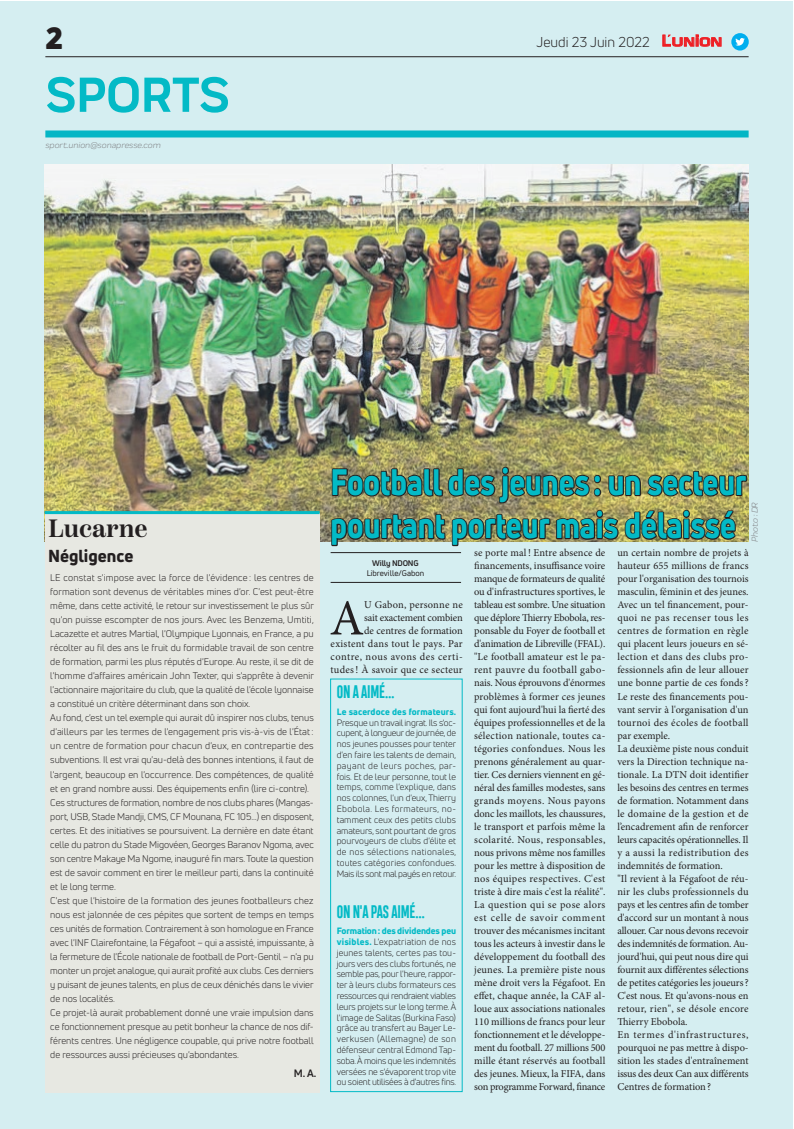
<style>
.page{position:relative;width:794px;height:1129px;background:#fff}
.page>*{position:absolute;margin:0;border:0;box-sizing:border-box;transform-origin:0 0}
.t1{font:700 51px "Praktika";color:#03bac6}
.t2{font:50.5px "Minion Pro";color:#231f20}
.t3{font:800 36px/43.2px "Uni Neue";color:#03bac6;scale:.83 1}
.t4{font:900 30px "Uni Neue";color:#231f20}
.t5{font:600 25px "Scotch Deck";color:#231f20}
.t6{font:700 17px "Heading Compressed Pro";letter-spacing:-.01em;color:#03bac6}
.t7{font:800 17px "Uni Neue";color:#231f20}
.t8{font:14px "Uni Neue";color:#231f20}
.t9{font:10.5px/13px "Minion Pro";color:#231f20;text-align:justify}
.t10{font:10.5px/13px "Minion Pro";letter-spacing:.02em;color:#231f20;text-align:right}
.t11{font:700 10.5px "Uni Neue";color:#231f20}
.t12{font:9.5px/14px "Uni Neue";color:#231f20}
.t13{font:9px/10.8px "Uni Neue";letter-spacing:-.015em;color:#231f20;text-align:justify}
.t14{font:italic 9px "Praktika";color:#818386}
.t15{font:800 9px "Uni Neue";letter-spacing:.01em;color:#03bac6}
.t16{font:8px "Uni Neue";color:#231f20}
.t17{font:700 8px "Uni Neue";letter-spacing:-.02em;color:#231f20}
.s1{font-family:"Eurostile";font-weight:600;font-size:14.9px;color:#ee1d23}
.s2{font-family:"Eurostile";font-weight:600;font-size:11.4px;color:#ee1d23}
.s3{font-weight:800;color:#03bac6}
</style>
<div class="page">
<div style="left:0;top:1px;width:793px;height:1127px;background:#d5eef1"></div>
<hr style="left:45px;top:56px;width:703px;height:1px;background:#231f20">
<div style="left:45px;top:130px;width:703px;height:7px;background:#04b6c5"></div>
<svg style="left:662px;top:34px;width:60px;height:13px"></svg>
<div style="left:731px;top:33px;width:17px;height:18px;background:#00aeef;border-radius:50%"></div>
<svg style="left:735px;top:38px;width:10px;height:8px"></svg>
<img style="left:45px;top:164px;width:703px;height:377px">
<div style="left:45px;top:513px;width:274px;height:578px;background:#e7e8e2"></div>
<hr style="left:45px;top:511px;width:275px;height:3px;background:#03bac6">
<div style="left:330px;top:678px;width:133px;height:413px;border:1px solid #03bac6"></div>
<svg style="left:330px;top:465px;width:418px;height:82px;background:#847f58"></svg>
<hr style="left:330px;top:581px;width:131px;height:1px;background:#231f20">
<hr style="left:330px;top:552px;width:131px;height:1px;background:#231f20">
<h3 class="t4" style="left:45px;top:17px;width:19px">2</h3>
<h1 class="t1" style="left:46px;top:54px;width:185px">SPORTS</h1>
<p class="t14" style="left:45px;top:139px;width:117px">sport.union@sonapresse.com</p>
<h3 class="t8" style="left:536px;top:33px;width:187px">Jeudi 23 Juin 2022 <span class="s1">L</span><span class="s2">UNION</span></h3>
<h3 class="t5" style="left:48px;top:514px;width:101px">Lucarne</h3>
<h3 class="t7" style="left:48px;top:544px;width:87px">Négligence</h3>
<p class="t12" style="left:50px;top:571px;width:265px">LE constat s'impose avec la force de l'évidence : les centres de formation sont devenus de véritables mines d'or. C'est peut-être même, dans cette activité, le retour sur investissement le plus sûr qu'on puisse escompter de nos jours. Avec les Benzema, Umtiti, Lacazette et autres Martial, l'Olympique Lyonnais, en France, a pu récolter au fil des ans le fruit du formidable travail de son centre de formation, parmi les plus réputés d'Europe. Au reste, il se dit de l'homme d'affaires américain John Texter, qui s'apprête à devenir l'actionnaire majoritaire du club, que la qualité de l'école lyonnaise a constitué un critère déterminant dans son choix.<br>Au fond, c'est un tel exemple qui aurait dû inspirer nos clubs, tenus d'ailleurs par les termes de l'engagement pris vis-à-vis de l'État: un centre de formation pour chacun d'eux, en contrepartie des subventions. Il est vrai qu'au-delà des bonnes intentions, il faut de l'argent, beaucoup en l'occurrence. Des compétences, de qualité et en grand nombre aussi. Des équipements enfin (lire ci-contre).<br>Ces structures de formation, nombre de nos clubs phares (Mangas&shy;port, USB, Stade Mandji, CMS, CF Mounana, FC 105…) en disposent, certes. Et des initiatives se poursuivent. La dernière en date étant celle du patron du Stade Migovéen, Georges Baranov Ngoma, avec son centre Makaye Ma Ngome, inauguré fin mars. Toute la question est de savoir comment en tirer le meilleur parti, dans la continuité et le long terme.<br>C'est que l'histoire de la formation des jeunes footballeurs chez nous est jalonnée de ces pépites que sortent de temps en temps ces unités de formation. Contrairement à son homologue en France avec l'INF Clairefontaine, la Fégafoot – qui a assisté, impuissante, à la fermeture de l'École nationale de football de Port-Gentil – n'a pu monter un projet analogue, qui aurait profité aux clubs. Ces derniers y puisant de jeunes talents, en plus de ceux dénichés dans le vivier de nos localités.<br>Ce projet-là aurait probablement donné une vraie impulsion dans ce fonctionnement presque au petit bonheur la chance de nos dif&shy;férents centres. Une négligence coupable, qui prive notre football de ressources aussi précieuses qu'abondantes.</p>
<p class="t11" style="left:294px;top:1066px;width:24px">M. A.</p>
<h3 class="t3" style="left:330px;top:460px;width:502px">Football des jeunes : un secteur pourtant porteur mais délaissé</h3>
<p class="t17" style="left:372px;top:557px;width:48px">Willy NDONG</p>
<p class="t16" style="left:367px;top:568px;width:59px">Libreville/Gabon</p>
<p class="t14" style="left:748px;top:541px;width:41px;rotate:-90deg">Photo : DR</p>
<p class="t9" style="left:474px;top:546px;width:133px">se porte mal ! Entre absence de financements, insuffisance voire manque de formateurs de qualité ou d'infrastructures sportives, le tableau est sombre. Une situation que déplore Thierry Ebobola, res&shy;ponsable du Foyer de football et d'animation de Libreville (FFAL). "Le football amateur est le pa&shy;rent pauvre du football gabo&shy;nais. Nous éprouvons d'énormes problèmes à former ces jeunes qui font aujourd'hui la fierté des équipes professionnelles et de la sélection nationale, toutes ca&shy;tégories confondues. Nous les prenons généralement au quar&shy;tier. Ces derniers viennent en gé&shy;néral des familles modestes, sans grands moyens. Nous payons donc les maillots, les chaussures, le transport et parfois même la scolarité. Nous, responsables, nous privons même nos familles pour les mettre à disposition de nos équipes respectives. C'est triste à dire mais c'est la réalité".<br>La question qui se pose alors est celle de savoir comment trouver des mécanismes incitant tous les acteurs à investir dans le développement du football des jeunes. La première piste nous mène droit vers la Fégafoot. En effet, chaque année, la CAF al&shy;loue aux associations nationales 110 millions de francs pour leur fonctionnement et le développe&shy;ment du football. 27 millions 500 mille étant réservés au football des jeunes. Mieux, la FIFA, dans son programme Forward, finance</p>
<p class="t9" style="left:617px;top:546px;width:133px;text-align:left">un certain nombre de projets à hauteur 655 millions de francs pour l'organisation des tournois masculin, féminin et des jeunes.<br>Avec un tel financement, pour&shy;quoi ne pas recenser tous les centres de formation en règle qui placent leurs joueurs en sé&shy;lection et dans des clubs pro&shy;fessionnels afin de leur allouer une bonne partie de ces fonds?<br>Le reste des financements pou&shy;vant servir à l'organisation d'un tournoi des écoles de football par exemple.<br>La deuxième piste nous conduit vers la Direction technique na&shy;tionale. La DTN doit identifier les besoins des centres en termes de formation. Notamment dans le domaine de la gestion et de l’encadrement afin de renforcer leurs capacités opérationnelles. Il y a aussi la redistribution des indemnités de formation.<br>"Il revient à la Fégafoot de réu&shy;nir les clubs professionnels du pays et les centres afin de tomber d'accord sur un montant à nous allouer. Car nous devons recevoir des indemnités de formation. Au&shy;jourd'hui, qui peut nous dire qui fournit aux différentes sélections de petites catégories les joueurs?<br>C'est nous. Et qu'avons-nous en retour, rien", se désole encore<br>Thierry Ebobola.<br>En termes d'infrastructures, pourquoi ne pas mettre à dispo&shy;sition les stades d'entraînement issus des deux Can aux différents<br>Centres de formation?</p>
<h2 class="t2" style="left:329px;top:584px;width:36px">A</h2>
<p class="t10" style="left:330px;top:598px;width:134px">U Gabon, personne ne<br>sait exactement combien<br>de centres de formation existent dans tout le pays. Par contre, nous avons des certi&shy;tudes! À savoir que ce secteur</p>
<h3 class="t6" style="left:337px;top:681px;width:59px">ON A AIMÉ…</h3>
<p class="t15" style="left:337px;top:705px;width:121px">Le sacerdoce des formateurs.</p>
<p class="t13" style="left:337px;top:716px;width:121px">Presque un travail ingrat. Ils s'oc&shy;cupent, à longueur de journée, de nos jeunes pousses pour tenter d'en faire les talents de demain, payant de leurs poches, par&shy;fois. Et de leur personne, tout le temps, comme l'explique, dans nos colonnes, l'un d'eux, Thierry Ebobola. Les formateurs, no&shy;tamment ceux des petits clubs amateurs, sont pourtant de gros pourvoyeurs de clubs d'élite et de nos sélections nationales, toutes catégories confondues.<br>Mais ils sont mal payés en retour.</p>
<h3 class="t6" style="left:337px;top:900px;width:90px">ON N'A PAS AIMÉ…</h3>
<p class="t13" style="left:337px;top:925px;width:121px"><span class="s3">Formation: des dividendes peu visibles.</span> L'expatriation de nos jeunes talents, certes pas tou&shy;jours vers des clubs fortunés, ne semble pas, pour l'heure, rappor&shy;ter à leurs clubs formateurs ces ressources qui rendraient viables leurs projets sur le long terme. À l'image de Salitas (Burkina Faso) grâce au transfert au Bayer Le&shy;verkusen (Allemagne) de son défenseur central Edmond Tap&shy;soba. À moins que les indemnités versées ne s'évaporent trop vite ou soient utilisées à d'autres fins.</p>
</div>
